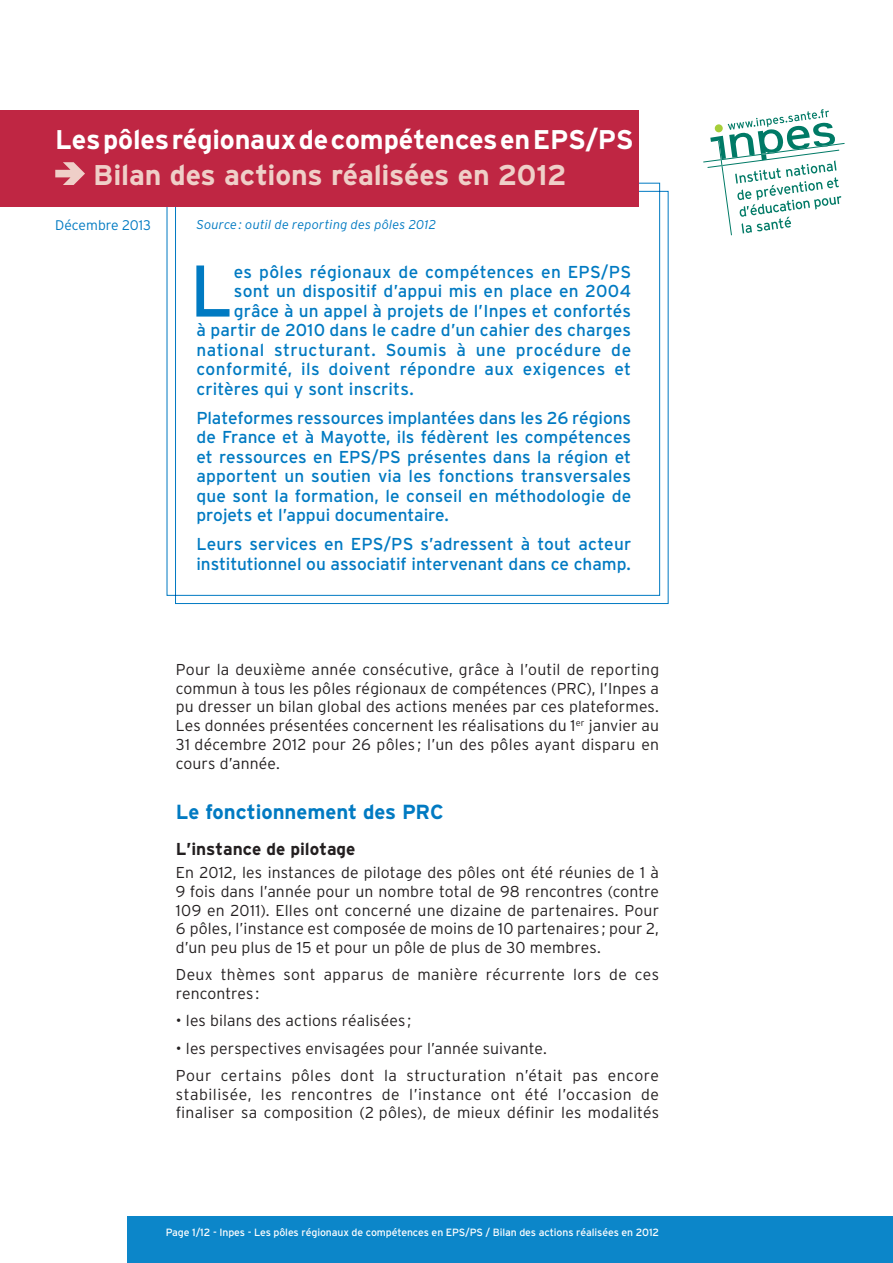
<style>
.page{position:relative;width:893px;height:1263px;background:#fff}
.page>*{position:absolute;margin:0;border:0;box-sizing:border-box;transform-origin:0 0}
.t1{font:72.9px "Interstate";color:#007ac2}
.t2{font:700 28.5px "Interstate";letter-spacing:-.01em;color:#efcfc8}
.t3{font:700 27px "Interstate";letter-spacing:-.005em;color:#fff}
.t4{font:700 20.4px "Interstate";color:#007ac2}
.t5{font:17.25px/19.5px "Interstate";letter-spacing:.01em;color:#007ac2;text-align:justify}
.t6{font:17.25px "Interstate";letter-spacing:.03em;color:#007ac2}
.t7{font:700 17.25px "Interstate";color:#231f20}
.t8{font:300 15.75px/18.8px "Interstate";letter-spacing:.015em;color:#231f20}
.t9{font:300 13.95px "Interstate";color:#007ac2}
.t10{font:italic 300 12.75px "Interstate";letter-spacing:.015em;color:#007ac2}
.t11{font:10.5px "Interstate";letter-spacing:-.01em;color:#fff}
</style>
<div class="page">
<div style="left:128px;top:1216px;width:765px;height:47px;background:#0c86c9"></div>
<svg style="left:703px;top:109px;width:141px;height:126px"></svg>
<div style="left:0;top:111px;width:639px;height:96px;background:#bf2643"></div>
<svg style="left:55px;top:162px;width:30px;height:23px"></svg>
<h3 class="t3" style="left:55px;top:125px;width:580px">Les pôles régionaux de compétences en EPS/PS</h3>
<h2 class="t2" style="left:93px;top:159px;width:475px">Bilan des actions réalisées en 2012</h2>
<p class="t9" style="left:55px;top:217px;width:97px">Décembre 2013</p>
<h1 class="t1" style="left:190px;top:250px;width:45px">L</h1>
<p class="t5" style="left:234px;top:262px;width:399px">es pôles régionaux de compétences en EPS/PS</p>
<p class="t10" style="left:196px;top:218px;width:241px">Source : outil de reporting des pôles 2012</p>
<p class="t5" style="left:234px;top:281px;width:399px">sont un dispositif d’appui mis en place en 2004</p>
<p class="t5" style="left:234px;top:301px;width:399px">grâce à un appel à projets de l’Inpes et confortés</p>
<p class="t5" style="left:196px;top:320px;width:436px">à partir de 2010 dans le cadre d’un cahier des charges</p>
<p class="t6" style="left:196px;top:340px;width:436px">national structurant. Soumis à une procédure de</p>
<p class="t5" style="left:196px;top:359px;width:436px">conformité, ils doivent répondre aux exigences et</p>
<p class="t5" style="left:196px;top:379px;width:219px">critères qui y sont inscrits.</p>
<p class="t5" style="left:196px;top:408px;width:436px">Plateformes ressources implantées dans les 26 régions de France et à Mayotte, ils fédèrent les compétences et ressources en EPS/PS présentes dans la région et apportent un soutien via les fonctions transversales que sont la formation, le conseil en méthodologie de projets et l’appui documentaire.</p>
<p class="t5" style="left:196px;top:534px;width:436px">Leurs services en EPS/PS s’adressent à tout acteur institutionnel ou associatif intervenant dans ce champ.</p>
<p class="t8" style="left:176px;top:660px;width:485px;text-align:justify">Pour la deuxième année consécutive, grâce à l’outil de reporting commun à tous les pôles régionaux de compétences (PRC), l’Inpes a pu dresser un bilan global des actions menées par ces plateformes.<br>Les données présentées concernent les réalisations du 1<sup>er</sup> janvier au 31 décembre 2012 pour 26 pôles ; l’un des pôles ayant disparu en cours d’année.</p>
<p class="t4" style="left:176px;top:801px;width:269px">Le fonctionnement des PRC</p>
<p class="t7" style="left:176px;top:839px;width:181px">L’instance de pilotage</p>
<p class="t8" style="left:176px;top:863px;width:485px;text-align:justify">En 2012, les instances de pilotage des pôles ont été réunies de 1 à 9 fois dans l’année pour un nombre total de 98 rencontres (contre 109 en 2011). Elles ont concerné une dizaine de partenaires. Pour 6 pôles, l’instance est composée de moins de 10 partenaires ; pour 2, d’un peu plus de 15 et pour un pôle de plus de 30 membres.</p>
<p class="t8" style="left:176px;top:965px;width:485px">Deux thèmes sont apparus de manière récurrente lors de ces rencontres :</p>
<p class="t8" style="left:176px;top:1011px;width:237px">• les bilans des actions réalisées ;</p>
<p class="t8" style="left:176px;top:1034px;width:485px;line-height:27.3px">• les perspectives envisagées pour l’année suivante.<br>Pour certains pôles dont la structuration n’était pas encore</p>
<p class="t8" style="left:176px;top:1084px;width:485px">stabilisée, les rencontres de l’instance ont été l’occasion de finaliser sa composition (2 pôles), de mieux définir les modalités</p>
<p class="t11" style="left:166px;top:1227px;width:495px">Page 1/12 - Inpes - Les pôles régionaux de compétences en EPS/PS / Bilan des actions réalisées en 2012</p>
</div>
